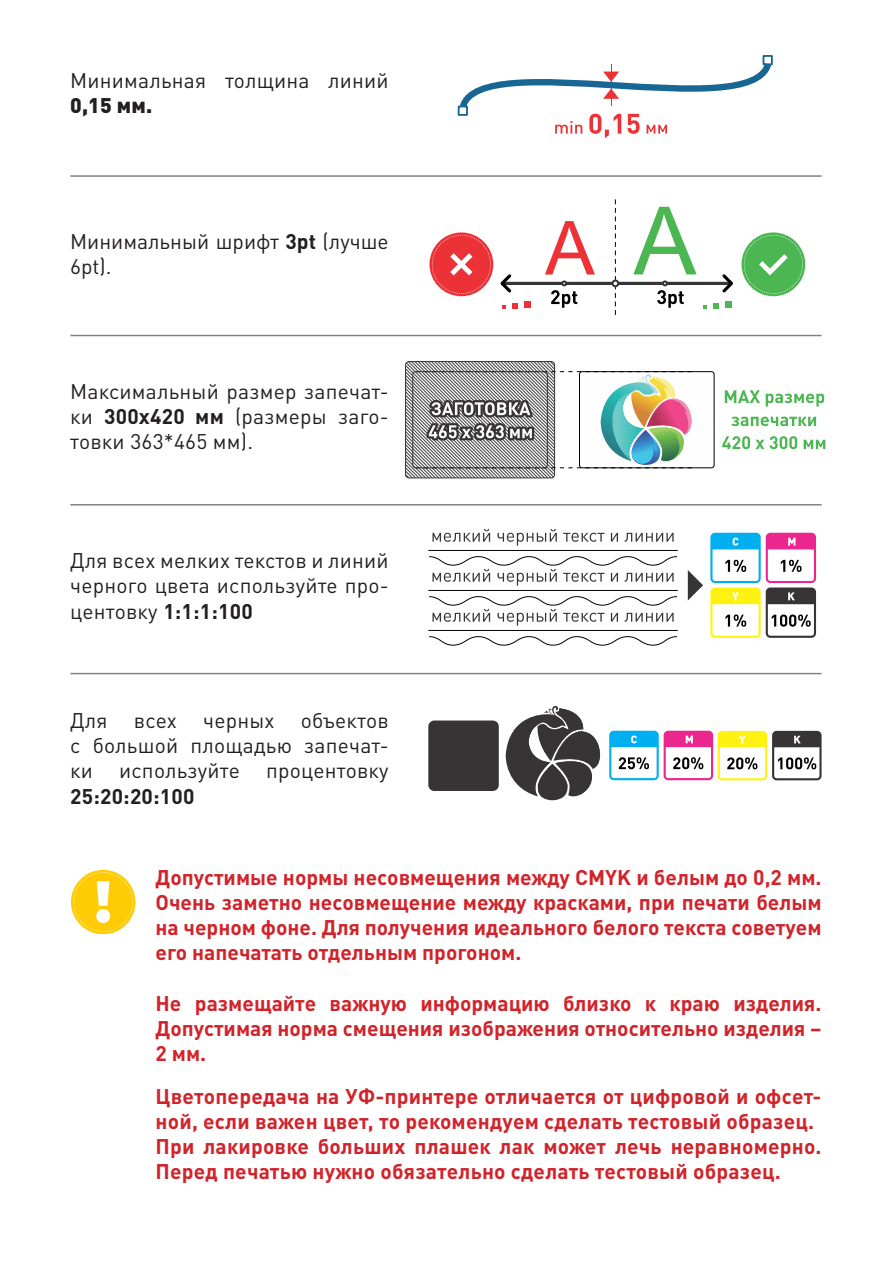
<style>
.page{position:relative;width:893px;height:1263px;background:#fff}
.page>*{position:absolute;margin:0;border:0;box-sizing:border-box;transform-origin:0 0}
.t1{font:700 21px/25.2px "DIN Pro";letter-spacing:.01em;color:#d1232a;text-align:justify}
.t2{font:21px/25.2px "DIN Pro";letter-spacing:.01em;color:#231f20;text-align:justify}
.t3{font:700 21px "DIN Pro";letter-spacing:.01em;color:#231f20}
.t4{font:900 21px "DIN Pro";color:#231f20}
.s1{font-weight:700}
</style>
<div class="page">
<hr style="left:70px;top:175px;width:752px;height:2px;background:#808285">
<hr style="left:70px;top:335px;width:752px;height:1px;background:#808285">
<hr style="left:70px;top:504px;width:752px;height:1px;background:#808285">
<hr style="left:70px;top:673px;width:752px;height:1px;background:#808285">
<hr style="left:502px;top:282px;width:226px;height:3px;background:#373435">
<svg style="left:719px;top:274px;width:14px;height:19px"></svg>
<svg style="left:500px;top:274px;width:14px;height:19px"></svg>
<svg style="left:713px;top:303px;width:5px;height:5px"></svg>
<svg style="left:703px;top:305px;width:4px;height:3px"></svg>
<div style="left:725px;top:301px;width:6px;height:7px;background:#4cb752"></div>
<svg style="left:512px;top:303px;width:5px;height:5px"></svg>
<div style="left:524px;top:301px;width:6px;height:7px;background:#ed3237"></div>
<svg style="left:611px;top:280px;width:8px;height:7px"></svg>
<svg style="left:614px;top:200px;width:3px;height:115px"></svg>
<svg style="left:633px;top:207px;width:64px;height:67px"></svg>
<svg style="left:429px;top:232px;width:64px;height:64px"></svg>
<svg style="left:432px;top:235px;width:59px;height:59px"></svg>
<svg style="left:741px;top:232px;width:64px;height:64px"></svg>
<svg style="left:744px;top:235px;width:59px;height:59px"></svg>
<svg style="left:545px;top:221px;width:50px;height:87px"></svg>
<svg style="left:657px;top:280px;width:27px;height:28px"></svg>
<div style="left:579px;top:371px;width:135px;height:97px;border:1px solid #000;border-radius:3px"></div>
<svg style="left:722px;top:390px;width:103px;height:59px"></svg>
<svg style="left:406px;top:362px;width:287px;height:116px"></svg>
<div style="left:412px;top:371px;width:136px;height:97px;border:1px solid #373435;border-radius:3px"></div>
<svg style="left:458px;top:55px;width:315px;height:83px"></svg>
<div style="left:458px;top:106px;width:10px;height:10px;border:2px solid #186693"></div>
<svg style="left:505px;top:706px;width:96px;height:94px"></svg>
<div style="left:428px;top:720px;width:71px;height:71px;background:#373435;border-radius:6px"></div>
<div style="left:609px;top:731px;width:50px;height:49px;border:2px solid #00afef;border-radius:4px"></div>
<svg style="left:610px;top:732px;width:48px;height:15px"></svg>
<svg style="left:619px;top:757px;width:30px;height:12px"></svg>
<div style="left:664px;top:731px;width:49px;height:49px;border:2px solid #ec268f;border-radius:4px"></div>
<svg style="left:665px;top:732px;width:47px;height:15px"></svg>
<svg style="left:673px;top:757px;width:30px;height:12px"></svg>
<div style="left:718px;top:731px;width:49px;height:49px;border:2px solid #fff212;border-radius:4px"></div>
<svg style="left:719px;top:732px;width:47px;height:15px"></svg>
<svg style="left:727px;top:757px;width:30px;height:12px"></svg>
<div style="left:772px;top:731px;width:50px;height:49px;border:2px solid #373435;border-radius:4px"></div>
<svg style="left:773px;top:732px;width:47px;height:15px"></svg>
<svg style="left:778px;top:757px;width:38px;height:12px"></svg>
<svg style="left:432px;top:529px;width:242px;height:17px"></svg>
<hr style="left:428px;top:550px;width:250px;height:1px;background:#000">
<svg style="left:429px;top:556px;width:248px;height:30px"></svg>
<hr style="left:428px;top:590px;width:250px;height:1px;background:#000">
<svg style="left:429px;top:596px;width:248px;height:30px"></svg>
<hr style="left:428px;top:630px;width:250px;height:1px;background:#000">
<svg style="left:429px;top:636px;width:248px;height:9px"></svg>
<div style="left:710px;top:533px;width:51px;height:50px;border:2px solid #00afef;border-radius:4px"></div>
<svg style="left:711px;top:534px;width:49px;height:15px"></svg>
<svg style="left:725px;top:560px;width:21px;height:12px"></svg>
<div style="left:766px;top:533px;width:50px;height:50px;border:2px solid #ec268f;border-radius:4px"></div>
<svg style="left:767px;top:534px;width:48px;height:15px"></svg>
<svg style="left:781px;top:560px;width:20px;height:12px"></svg>
<div style="left:710px;top:587px;width:51px;height:51px;border:2px solid #fff212;border-radius:4px"></div>
<svg style="left:711px;top:588px;width:49px;height:16px"></svg>
<svg style="left:725px;top:614px;width:21px;height:13px"></svg>
<div style="left:766px;top:587px;width:50px;height:51px;border:2px solid #373435;border-radius:4px"></div>
<svg style="left:767px;top:588px;width:48px;height:16px"></svg>
<svg style="left:772px;top:614px;width:39px;height:13px"></svg>
<svg style="left:688px;top:570px;width:15px;height:30px"></svg>
<div style="left:71px;top:870px;width:64px;height:64px;background:#ffcb05;border-radius:50%"></div>
<svg style="left:73px;top:872px;width:60px;height:60px"></svg>
<p class="t2" style="left:70px;top:67px;width:320px">Минимальная толщина линий</p>
<p class="t4" style="left:70px;top:91px;width:84px">0,15 мм.</p>
<p class="t2" style="left:70px;top:228px;width:320px">Минимальный шрифт <span class="s1">3pt</span> (лучше<br>6pt).</p>
<p class="t2" style="left:70px;top:378px;width:320px">Максимальный размер запечат&shy;ки <span class="s1">300x420 мм</span> (размеры заго&shy;товки 363*465 мм).</p>
<p class="t2" style="left:70px;top:547px;width:320px">Для всех мелких текстов и линий черного цвета используйте про&shy;центовку <span class="s1">1:1:1:100</span></p>
<p class="t2" style="left:70px;top:707px;width:320px">Для всех черных объектов с большой площадью запечат&shy;ки используйте процентовку</p>
<p class="t3" style="left:70px;top:782px;width:126px">25:20:20:100</p>
<p class="t1" style="left:156px;top:863px;width:667px">Допустимые нормы несовмещения между CMYK и белым до 0,2 мм.<br>Очень заметно несовмещение между красками, при печати белым на черном фоне. Для получения идеального белого текста советуем его напечатать отдельным прогоном.</p>
<p class="t1" style="left:156px;top:990px;width:668px">Не размещайте важную информацию близко к краю изделия.<br>Допустимая норма смещения изображения относительно изделия – 2 мм.</p>
<p class="t1" style="left:156px;top:1082px;width:667px;text-align:left">Цветопередача на УФ-принтере отличается от цифровой и офсет&shy;ной, если важен цвет, то рекомендуем сделать тестовый образец.<br>При лакировке больших плашек лак может лечь неравномерно.<br>Перед печатью нужно обязательно сделать тестовый образец.</p>
</div>
